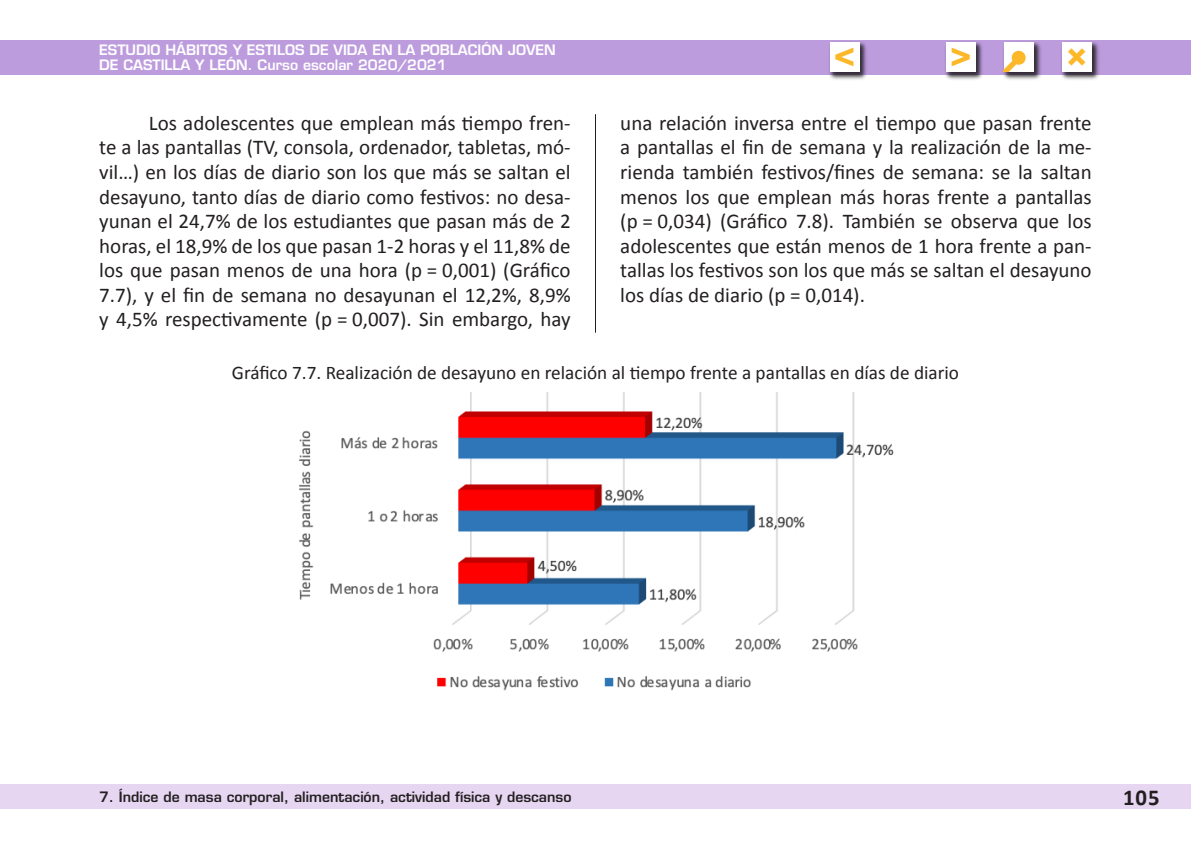
<style>
.page{position:relative;width:1191px;height:844px;background:#fff}
.page>*{position:absolute;margin:0;border:0;box-sizing:border-box;transform-origin:0 0}
.t1{font:35.7px "Eurostile LT Std Bold Ex 2";color:#fcb828}
.t2{font:700 22.75px "Calibri";color:#231f20}
.TextoN{font:21px/24.5px "Calibri";color:#231f20;text-align:justify}
.TituloGrafico{font:19.25px "Calibri";color:#231f20}
.t3{font:600 14px/15.4px "Eurostile LT Std";color:#fff}
.t4{font:600 14px "Eurostile LT Std";color:#231f20}
.s1{font-size:30.97px;color:#13bab3}
</style>
<div class="page">
<div style="left:0;top:784px;width:1191px;height:25px;background:#e7d6f2"></div>
<div style="left:0;top:40px;width:1191px;height:34px;background:#bd9cde"></div>
<div style="left:827px;top:40px;width:41px;height:41px;background:#231f20;opacity:.75"></div>
<div style="left:829px;top:42px;width:30px;height:30px;background:#fff"></div>
<div style="left:944px;top:40px;width:40px;height:41px;background:#231f20;opacity:.75"></div>
<div style="left:945px;top:42px;width:30px;height:30px;background:#fff"></div>
<div style="left:1060px;top:40px;width:40px;height:41px;background:#231f20;opacity:.75"></div>
<div style="left:1062px;top:42px;width:29px;height:30px;background:#fff"></div>
<div style="left:1002px;top:40px;width:40px;height:41px;background:#231f20;opacity:.75"></div>
<div style="left:1004px;top:42px;width:29px;height:30px;background:#fff"></div>
<hr style="left:595px;top:114px;width:1px;height:218px;background:#231f20">
<img style="left:299px;top:393px;width:595px;height:298px">
<svg style="left:1002px;top:48px;width:26px;height:27px"></svg>
<p class="t3" style="left:99px;top:42px;width:458px">ESTUDIO HÁBITOS Y ESTILOS DE VIDA EN LA POBLACIÓN JOVEN<br>DE CASTILLA Y LEÓN. Curso escolar 2020/2021</p>
<h1 class="t1" style="left:834px;top:28px;width:23px">&lt;</h1>
<h1 class="t1" style="left:950px;top:28px;width:23px">&gt;</h1>
<h1 class="t1" style="left:1066px;top:28px;width:23px">×<span class="s1">i</span></h1>
<p class="TextoN" style="left:99px;top:110px;width:473px;text-indent:50px">Los adolescentes que emplean más tiempo fren&shy;te a las pantallas (TV, consola, ordenador, tabletas, mó&shy;vil…) en los días de diario son los que más se saltan el desayuno, tanto días de diario como festivos: no desa&shy;yunan el 24,7% de los estudiantes que pasan más de 2 horas, el 18,9% de los que pasan 1-2 horas y el 11,8% de los que pasan menos de una hora (p = 0,001) (Gráfico 7.7), y el fin de semana no desayunan el 12,2%, 8,9% y 4,5% respectivamente (p = 0,007). Sin embargo, hay</p>
<p class="TextoN" style="left:620px;top:110px;width:473px">una relación inversa entre el tiempo que pasan frente a pantallas el fin de semana y la realización de la me&shy;rienda también festivos/fines de semana: se la saltan menos los que emplean más horas frente a pantallas (p = 0,034) (Gráfico 7.8). También se observa que los adolescentes que están menos de 1 hora frente a pan&shy;tallas los festivos son los que más se saltan el desayuno los días de diario (p = 0,014).</p>
<p class="TituloGrafico" style="left:232px;top:360px;width:728px">Gráfico 7.7. Realización de desayuno en relación al tiempo frente a pantallas en días de diario</p>
<p class="t4" style="left:99px;top:788px;width:474px">7. Índice de masa corporal, alimentación, actividad física y descanso</p>
<p class="t2" style="left:1123px;top:783px;width:38px">105</p>
</div>
